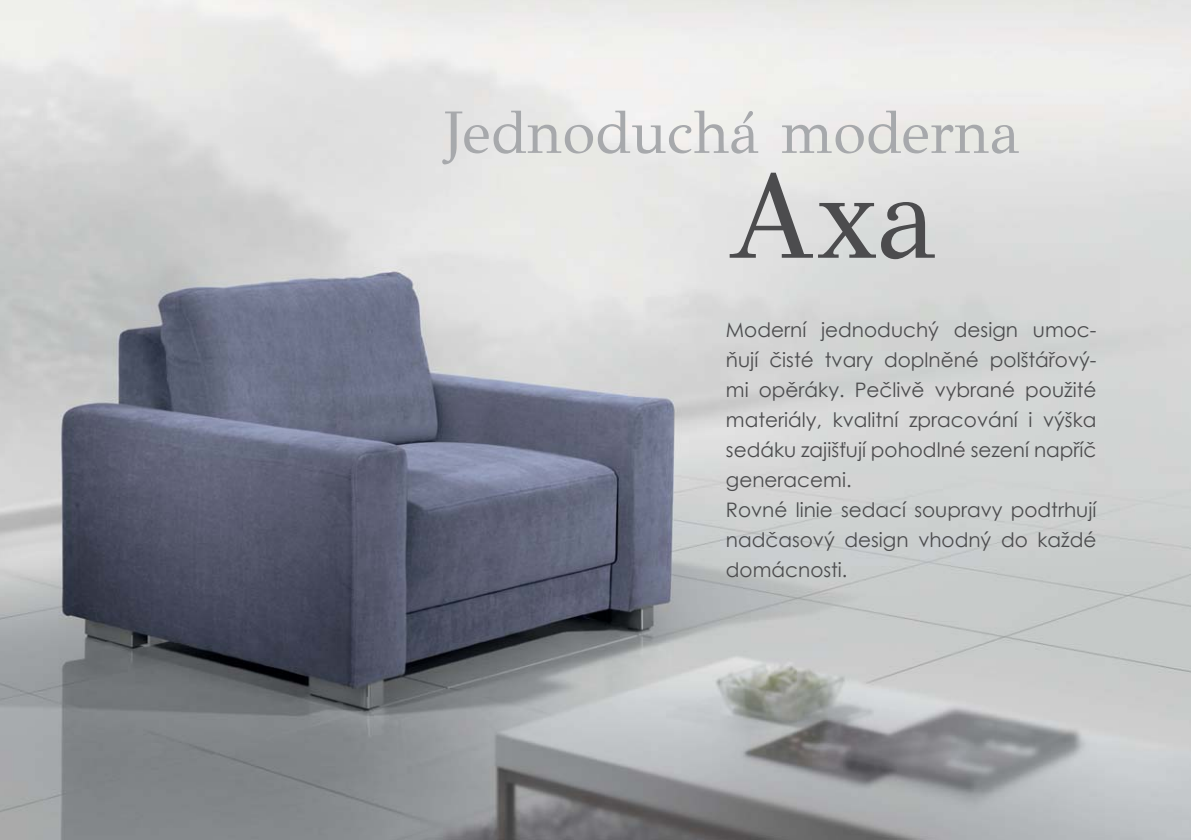
<style>
.page{position:relative;width:1191px;height:840px;background:#fff}
.page>*{position:absolute;margin:0;border:0;box-sizing:border-box;transform-origin:0 0}
.t1{font:120px "GFS Didot";color:#4c4c4e}
.t2{font:60px "GFS Didot";color:#a7a9ac}
.t3{font:20px/30px "Century Gothic";color:#4c4c4e}
</style>
<div class="page">
<img style="left:0;top:0;width:1191px;height:839px">
<h2 class="t2" style="left:444px;top:97px;width:577px">Jednoduchá moderna</h2>
<h1 class="t1" style="left:726px;top:146px;width:213px">Axa</h1>
<p class="t3" style="left:726px;top:313px;width:372px">Moderní jednoduchý design umoc&shy;ňují čisté tvary doplněné polštářový&shy;mi opěráky. Pečlivě vybrané použité materiály, kvalitní zpracování i výška sedáku zajišťují pohodlné sezení napříč generacemi.<br>Rovné linie sedací soupravy podtrhují nadčasový design vhodný do každé domácnosti.</p>
</div>
